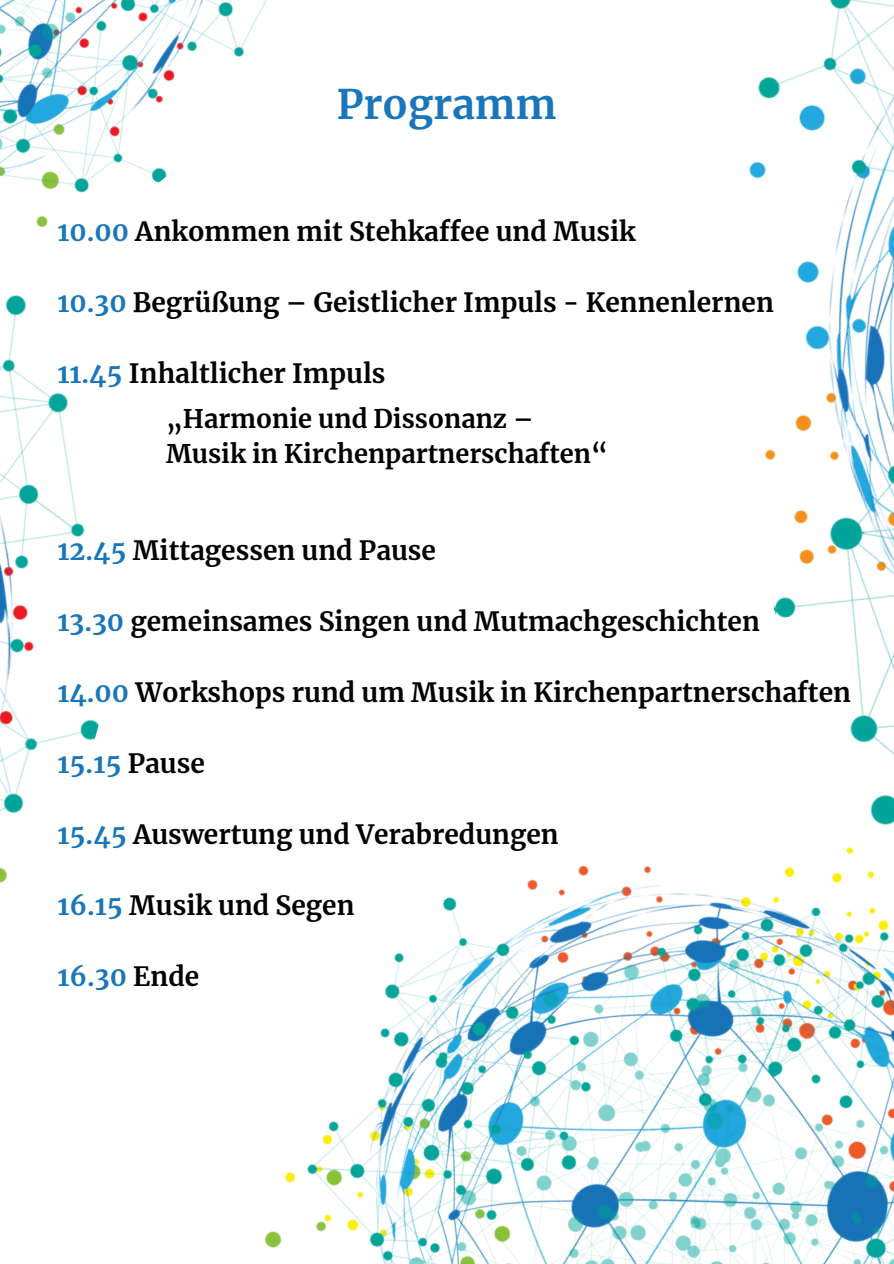
<style>
.page{position:relative;width:894px;height:1264px;background:#fff}
.page>*{position:absolute;margin:0;border:0;box-sizing:border-box;transform-origin:0 0}
.t1{font:700 40.35px "Merriweather";color:#1a76bb}
.t2{font:700 26.25px "Merriweather";color:#020202}
.t3{font:700 26.25px "Merriweather";color:#1a76bb}
.t4{font:700 25.35px/34.8px "Merriweather";color:#000}
.s1{color:#1a76bb}
.s2{color:#020202}
</style>
<div class="page">
<img style="left:749px;top:0;width:144px;height:672px">
<img style="left:0;top:422px;width:99px;height:461px">
<img style="left:264px;top:672px;width:629px;height:591px">
<img style="left:0;top:0;width:267px;height:422px">
<p class="t1" style="left:337px;top:79px;width:221px">Programm</p>
<p class="t2" style="left:57px;top:215px;width:579px"><span class="s1">10.00</span> Ankommen mit Stehkaffee und Musik</p>
<p class="t2" style="left:57px;top:286px;width:717px"><span class="s1">10.30</span> Begrüßung – Geistlicher Impuls - Kennenlernen</p>
<p class="t2" style="left:57px;top:357px;width:329px"><span class="s1">11.45</span> Inhaltlicher Impuls</p>
<p class="t4" style="left:166px;top:401px;width:443px">„Harmonie und Dissonanz –<br>Musik in Kirchenpartnerschaften“</p>
<h1 class="t2" style="left:57px;top:534px;width:380px"><span class="s1">12.45</span> Mittagessen und Pause</h1>
<p class="t2" style="left:57px;top:605px;width:703px"><span class="s1">13.30</span> gemeinsames Singen und Mutmachgeschichten</p>
<p class="t2" style="left:57px;top:676px;width:794px"><span class="s1">14.00</span> Workshops rund um Musik in Kirchenpartnerschaften</p>
<p class="t3" style="left:57px;top:747px;width:149px">15.15 <span class="s2">Pause</span></p>
<p class="t2" style="left:57px;top:818px;width:502px"><span class="s1">15.45</span> Auswertung und Verabredungen</p>
<p class="t2" style="left:57px;top:889px;width:298px"><span class="s1">16.15</span> Musik und Segen</p>
<p class="t3" style="left:57px;top:960px;width:143px">16.30 <span class="s2">Ende</span></p>
</div>
